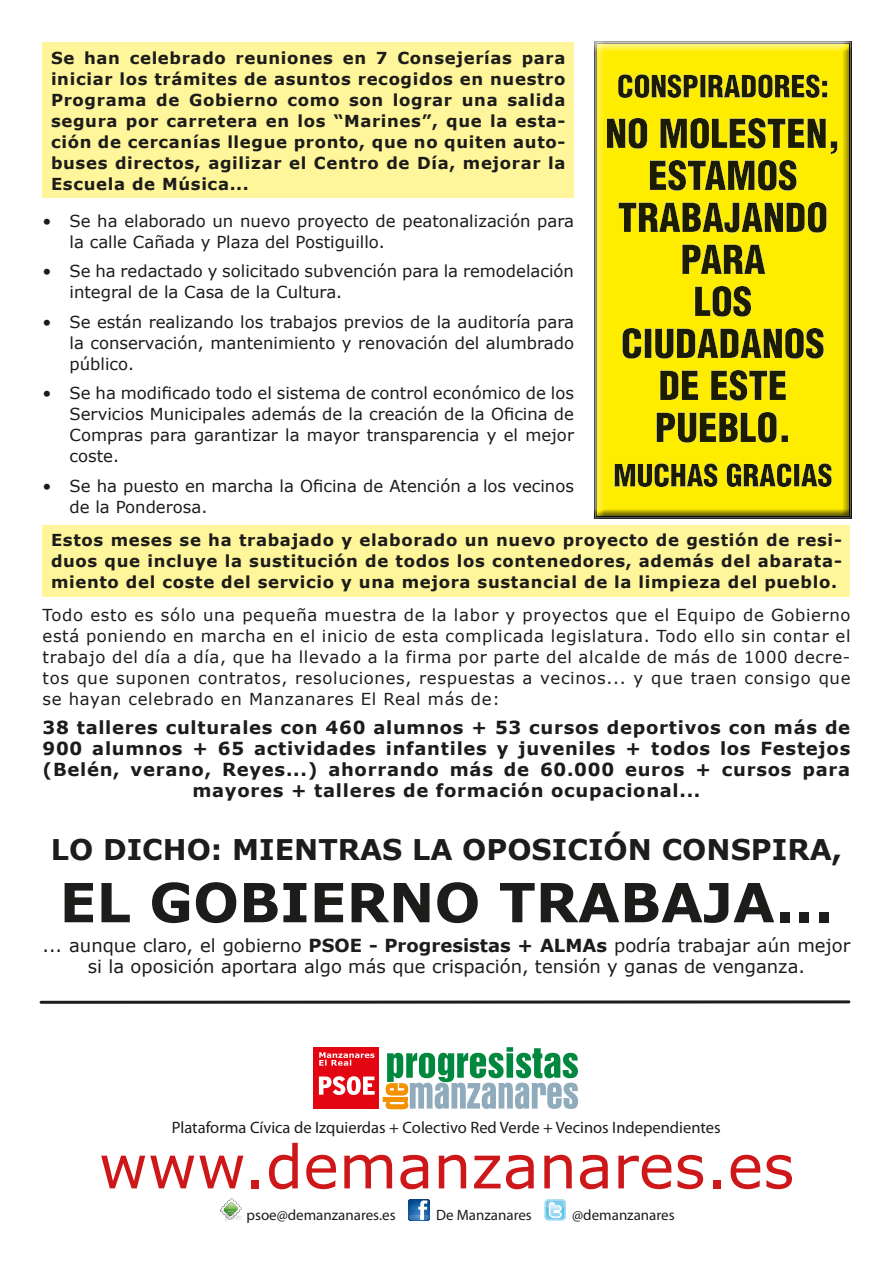
<style>
.page{position:relative;width:893px;height:1263px;background:#fff}
.page>*{position:absolute;margin:0;border:0;box-sizing:border-box;transform-origin:0 0}
.t1{font:60px "Verdana";color:#cd1719}
.t2{font:700 54px "Verdana";color:#1c1c1a}
.t3{font:700 28.5px "Verdana";color:#1c1c1a}
.t4{font:700 18px/21px "Verdana";letter-spacing:.04em;color:#1c1c1a;text-align:center}
.t5{font:18px/21px "Verdana";color:#1c1c1a;text-align:center}
.t6{font:16.5px/21px "Verdana";color:#1c1c1a}
.t7{font:700 16.5px/21px "Verdana";letter-spacing:.04em;color:#1c1c1a;text-align:justify}
.t8{font:16.5px "Myriad Pro";color:#1c1c1a}
.t9{font:15px "Myriad Pro";color:#1c1c1a}
.s1{font-weight:700}
</style>
<div class="page">
<svg style="left:41px;top:1000px;width:808px;height:4px;background:#545452"></svg>
<div style="left:43px;top:43px;width:531px;height:155px;background:#fff59a"></div>
<div style="left:43px;top:525px;width:807px;height:72px;background:#fff59a"></div>
<div style="left:592px;top:40px;width:271px;height:480px;background:#1c1c1a;opacity:.75"></div>
<div style="left:313px;top:1047px;width:66px;height:61px;background:#e30512"></div>
<svg style="left:319px;top:1052px;width:56px;height:43px"></svg>
<svg style="left:383px;top:1047px;width:195px;height:62px"></svg>
<svg style="left:220px;top:1198px;width:21px;height:22px"></svg>
<svg style="left:408px;top:1199px;width:22px;height:21px"></svg>
<svg style="left:545px;top:1199px;width:21px;height:21px"></svg>
<p class="t7" style="left:51px;top:47px;width:516px">Se han celebrado reuniones en 7 Consejerías para iniciar los trámites de asuntos recogidos en nuestro Programa de Gobierno como son lograr una salida segura por carretera en los “Marines”, que la esta&shy;ción de cercanías llegue pronto, que no quiten auto&shy;buses directos, agilizar el Centro de Día, mejorar la Escuela de Música...</p>
<p class="t6" style="left:70px;top:210px;width:506px;text-indent:-27px">• Se ha elaborado un nuevo proyecto de peatonalización para la calle Cañada y Plaza del Postiguillo.</p>
<p class="t6" style="left:70px;top:260px;width:506px;text-indent:-27px">• Se ha redactado y solicitado subvención para la remodelación integral de la Casa de la Cultura.</p>
<p class="t6" style="left:70px;top:311px;width:506px;text-align:justify;text-indent:-27px">• Se están realizando los trabajos previos de la auditoría para la conservación, mantenimiento y renovación del alumbrado público.</p>
<p class="t6" style="left:70px;top:382px;width:506px;text-align:justify;text-indent:-27px">• Se ha modificado todo el sistema de control económico de los Servicios Municipales además de la creación de la Oficina de Compras para garantizar la mayor transparencia y el mejor coste.</p>
<p class="t6" style="left:70px;top:475px;width:506px;text-indent:-27px">• Se ha puesto en marcha la Oficina de Atención a los vecinos de la Ponderosa.</p>
<p class="t7" style="left:51px;top:529px;width:792px">Estos meses se ha trabajado y elaborado un nuevo proyecto de gestión de resi&shy;duos que incluye la sustitución de todos los contenedores, además del abarata&shy;miento del coste del servicio y una mejora sustancial de la limpieza del pueblo.</p>
<p class="t6" style="left:43px;top:604px;width:809px;text-align:justify">Todo esto es sólo una pequeña muestra de la labor y proyectos que el Equipo de Gobierno está poniendo en marcha en el inicio de esta complicada legislatura. Todo ello sin contar el trabajo del día a día, que ha llevado a la firma por parte del alcalde de más de 1000 decre&shy;tos que suponen contratos, resoluciones, respuestas a vecinos... y que traen consigo que se hayan celebrado en Manzanares El Real más de:</p>
<p class="t4" style="left:43px;top:717px;width:809px">38 talleres culturales con 460 alumnos + 53 cursos deportivos con más de 900 alumnos + 65 actividades infantiles y juveniles + todos los Festejos (Belén, verano, Reyes...) ahorrando más de 60.000 euros + cursos para mayores + talleres de formación ocupacional...</p>
<p class="t3" style="left:51px;top:831px;width:793px">LO DICHO: MIENTRAS LA OPOSICIÓN CONSPIRA,</p>
<p class="t2" style="left:60px;top:868px;width:775px">EL GOBIERNO TRABAJA...</p>
<p class="t5" style="left:43px;top:934px;width:809px">... aunque claro, el gobierno <span class="s1">PSOE - Progresistas + ALMAs</span> podría trabajar aún mejor si la oposición aportara algo más que crispación, tensión y ganas de venganza.</p>
<p class="t8" style="left:172px;top:1117px;width:550px">Plataforma Cívica de Izquierdas + Colectivo Red Verde + Vecinos Independientes</p>
<p class="t1" style="left:99px;top:1128px;width:697px">www.demanzanares.es</p>
<p class="t9" style="left:247px;top:1206px;width:151px">psoe@demanzanares.es</p>
<p class="t9" style="left:436px;top:1206px;width:97px">De Manzanares</p>
<p class="t9" style="left:572px;top:1206px;width:104px">@demanzanares</p>
</div>
